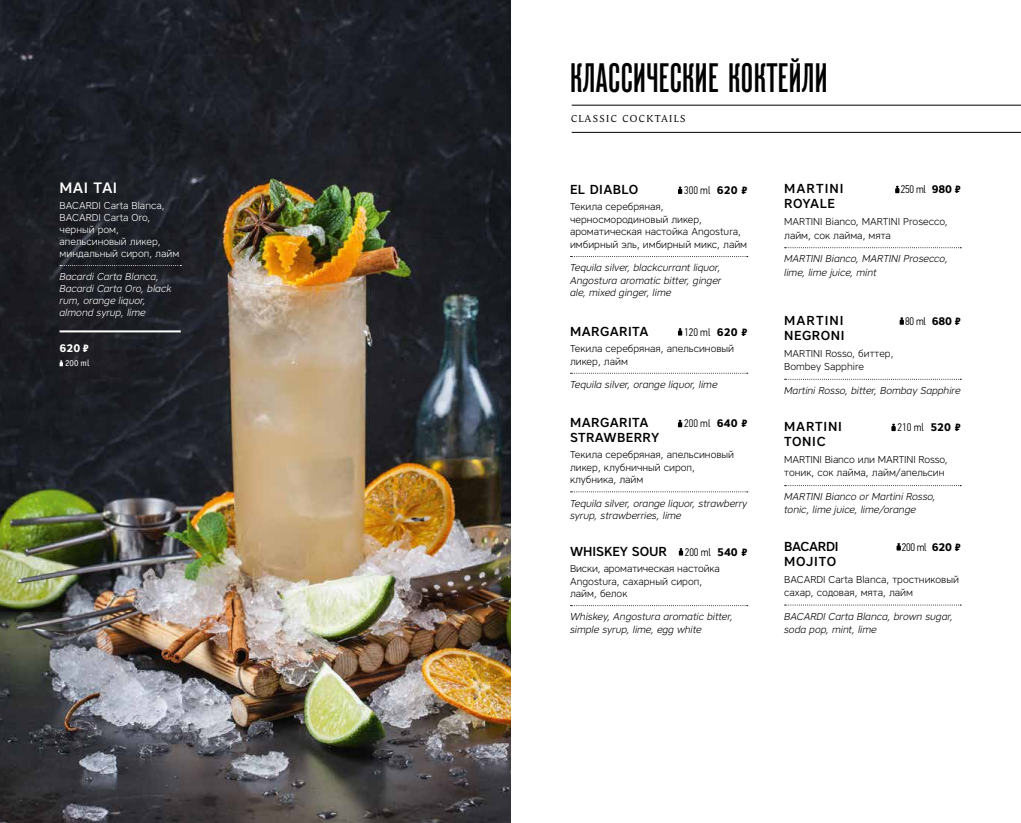
<style>
.page{position:relative;width:1021px;height:823px;background:#fff}
.page>*{position:absolute;margin:0;border:0;box-sizing:border-box;transform-origin:0 0}
.t1{font:500 41px "Reforma Grotesk";letter-spacing:.01em;color:#020203}
.t2{font:500 15px "Core Sans A55";letter-spacing:.03em;color:#fff}
.t3{font:500 13px "Core Sans A55";letter-spacing:.04em;color:#020203}
.t4{font:500 13px "Core Sans A55";letter-spacing:.03em;color:#000}
.t5{font:500 13px "Core Sans A55";letter-spacing:.08em;color:#020203}
.t6{font:500 13px "Core Sans A55";letter-spacing:-.005em;color:#020203}
.t7{font:500 13px "Core Sans A55";letter-spacing:.06em;color:#020203}
.t8{font:500 13px "Core Sans A55";letter-spacing:-.03em;color:#020203}
.t9{font:300 11px "PF Din Text Cond Pro";color:#000}
.t10{font:700 11px "Core Sans A65";color:#fff}
.t11{font:300 10px/12.5px "Core Sans A35";color:#000}
.t12{font:italic 300 10px/12.5px "Core Sans A35";color:#000}
.t13{font:300 10px/12px "Core Sans A35";color:#fff}
.t14{font:italic 300 10px/12px "Core Sans A35";color:#fff}
.t15{font:10px "Andulka Book Pro";letter-spacing:.14em;color:#020203}
.t16{font:9px "Officina Sans Book C";color:#fff}
.s1{font-family:"PT Rouble Sans";font-weight:400}
.s2{font-family:"Core Sans A65";font-weight:700}
</style>
<div class="page">
<img style="left:0;top:0;width:510px;height:822px">
<svg style="left:60px;top:265px;width:121px;height:1px"></svg>
<hr style="left:60px;top:330px;width:121px;height:2px;background:#fff">
<svg style="left:60px;top:360px;width:3px;height:6px"></svg>
<svg style="left:570px;top:256px;width:177px;height:1px"></svg>
<svg style="left:570px;top:372px;width:177px;height:1px"></svg>
<svg style="left:570px;top:491px;width:177px;height:1px"></svg>
<svg style="left:678px;top:186px;width:4px;height:8px"></svg>
<svg style="left:678px;top:328px;width:4px;height:7px"></svg>
<svg style="left:678px;top:419px;width:4px;height:8px"></svg>
<svg style="left:678px;top:548px;width:5px;height:7px"></svg>
<svg style="left:784px;top:247px;width:177px;height:1px"></svg>
<svg style="left:784px;top:378px;width:177px;height:1px"></svg>
<svg style="left:784px;top:485px;width:177px;height:1px"></svg>
<svg style="left:784px;top:604px;width:177px;height:1px"></svg>
<svg style="left:895px;top:186px;width:4px;height:7px"></svg>
<svg style="left:899px;top:317px;width:4px;height:7px"></svg>
<svg style="left:891px;top:423px;width:4px;height:8px"></svg>
<svg style="left:896px;top:543px;width:4px;height:7px"></svg>
<hr style="left:571px;top:105px;width:449px;height:1px;background:#020203">
<hr style="left:571px;top:132px;width:449px;height:1px;background:#020203">
<h2 class="t2" style="left:60px;top:178px;width:59px">MAI TAI</h2>
<p class="t13" style="left:60px;top:199px;width:121px">BACARDI Carta Blanca,<br>BACARDI Carta Oro, черный ром, апельсиновый ликер, миндальный сироп, лайм</p>
<p class="t14" style="left:60px;top:270px;width:113px">Bacardi Carta Blanca,<br>Bacardi Carta Oro, black rum, orange liquor, almond syrup, lime</p>
<p class="t10" style="left:60px;top:341px;width:31px">620 <span class="s1">-</span></p>
<p class="t16" style="left:65px;top:358px;width:26px">200 ml</p>
<h1 class="t1" style="left:570px;top:56px;width:259px">КЛАССИЧЕСКИЕ КОКТЕЙЛИ</h1>
<p class="t15" style="left:571px;top:113px;width:116px">CLASSIC COCKTAILS</p>
<h3 class="t4" style="left:570px;top:181px;width:70px">EL DIABLO</h3>
<p class="t9" style="left:684px;top:184px;width:65px">300 ml <span class="s2">620</span> <span class="s1">-</span></p>
<p class="t11" style="left:570px;top:200px;width:179px">Текила серебряная, черносмородиновый ликер, ароматическая настойка Angostura, имбирный эль, имбирный микс, лайм</p>
<p class="t12" style="left:570px;top:261px;width:153px;text-align:justify">Tequila silver, blackcurrant liquor, Angostura aromatic bitter, ginger ale, mixed ginger, lime</p>
<h3 class="t4" style="left:570px;top:322px;width:80px">MARGARITA</h3>
<p class="t9" style="left:684px;top:325px;width:65px">120 ml <span class="s2">620</span> <span class="s1">-</span></p>
<p class="t11" style="left:570px;top:342px;width:166px">Текила серебряная, апельсиновый ликер, лайм</p>
<p class="t12" style="left:570px;top:378px;width:149px">Tequila silver, orange liquor, lime</p>
<h3 class="t4" style="left:570px;top:414px;width:80px">MARGARITA</h3>
<p class="t9" style="left:684px;top:417px;width:65px">200 ml <span class="s2">640</span> <span class="s1">-</span></p>
<h3 class="t3" style="left:570px;top:428px;width:91px">STRAWBERRY</h3>
<p class="t11" style="left:570px;top:448px;width:166px">Текила серебряная, апельсиновый ликер, клубничный сироп, клубника, лайм</p>
<p class="t12" style="left:570px;top:496px;width:179px">Tequila silver, orange liquor, strawberry syrup, strawberries, lime</p>
<h3 class="t6" style="left:570px;top:542px;width:98px">WHISKEY SOUR</h3>
<p class="t9" style="left:684px;top:545px;width:64px">200 ml <span class="s2">540</span> <span class="s1">-</span></p>
<p class="t11" style="left:570px;top:561px;width:151px">Виски, ароматическая настойка<br>Angostura, сахарный сироп, лайм, белок</p>
<p class="t12" style="left:570px;top:610px;width:164px">Whiskey, Angostura aromatic bitter, simple syrup, lime, egg white</p>
<h3 class="t5" style="left:784px;top:180px;width:61px">MARTINI</h3>
<p class="t9" style="left:900px;top:183px;width:62px">250 ml <span class="s2">980</span> <span class="s1">-</span></p>
<h3 class="t3" style="left:784px;top:195px;width:52px">ROYALE</h3>
<p class="t11" style="left:784px;top:215px;width:165px;line-height:13.1px">MARTINI Bianco, MARTINI Prosecco, лайм, сок лайма, мята</p>
<p class="t12" style="left:784px;top:252px;width:165px;line-height:13.1px">MARTINI Bianco, MARTINI Prosecco, lime, lime juice, mint</p>
<h3 class="t5" style="left:784px;top:311px;width:61px">MARTINI</h3>
<p class="t9" style="left:905px;top:314px;width:57px">80 ml <span class="s2">680</span> <span class="s1">-</span></p>
<h3 class="t3" style="left:784px;top:326px;width:62px">NEGRONI</h3>
<p class="t11" style="left:784px;top:346px;width:111px;line-height:13.1px">MARTINI Rosso, биттер,<br>Bombey Sapphire</p>
<p class="t12" style="left:784px;top:384px;width:178px">Martini Rosso, bitter, Bombay Sapphire</p>
<h3 class="t7" style="left:784px;top:418px;width:59px">MARTINI</h3>
<p class="t9" style="left:897px;top:421px;width:65px">210 ml <span class="s2">520</span> <span class="s1">-</span></p>
<h3 class="t3" style="left:784px;top:433px;width:43px">TONIC</h3>
<p class="t11" style="left:784px;top:453px;width:165px;line-height:13.1px">MARTINI Bianco или MARTINI Rosso, тоник, сок лайма, лайм/апельсин</p>
<p class="t12" style="left:784px;top:489px;width:153px;line-height:13.1px">MARTINI Bianco or Martini Rosso, tonic, lime juice, lime/orange</p>
<h3 class="t8" style="left:784px;top:537px;width:56px">BACARDI</h3>
<p class="t9" style="left:901px;top:540px;width:60px">200 ml <span class="s2">620</span> <span class="s1">-</span></p>
<h3 class="t3" style="left:784px;top:552px;width:53px">MOJITO</h3>
<p class="t11" style="left:784px;top:572px;width:176px;line-height:13.1px">BACARDI Carta Blanca, тростниковый сахар, содовая, мята, лайм</p>
<p class="t12" style="left:784px;top:609px;width:170px;line-height:13.1px">BACARDI Carta Blanca, brown sugar, soda pop, mint, lime</p>
</div>
